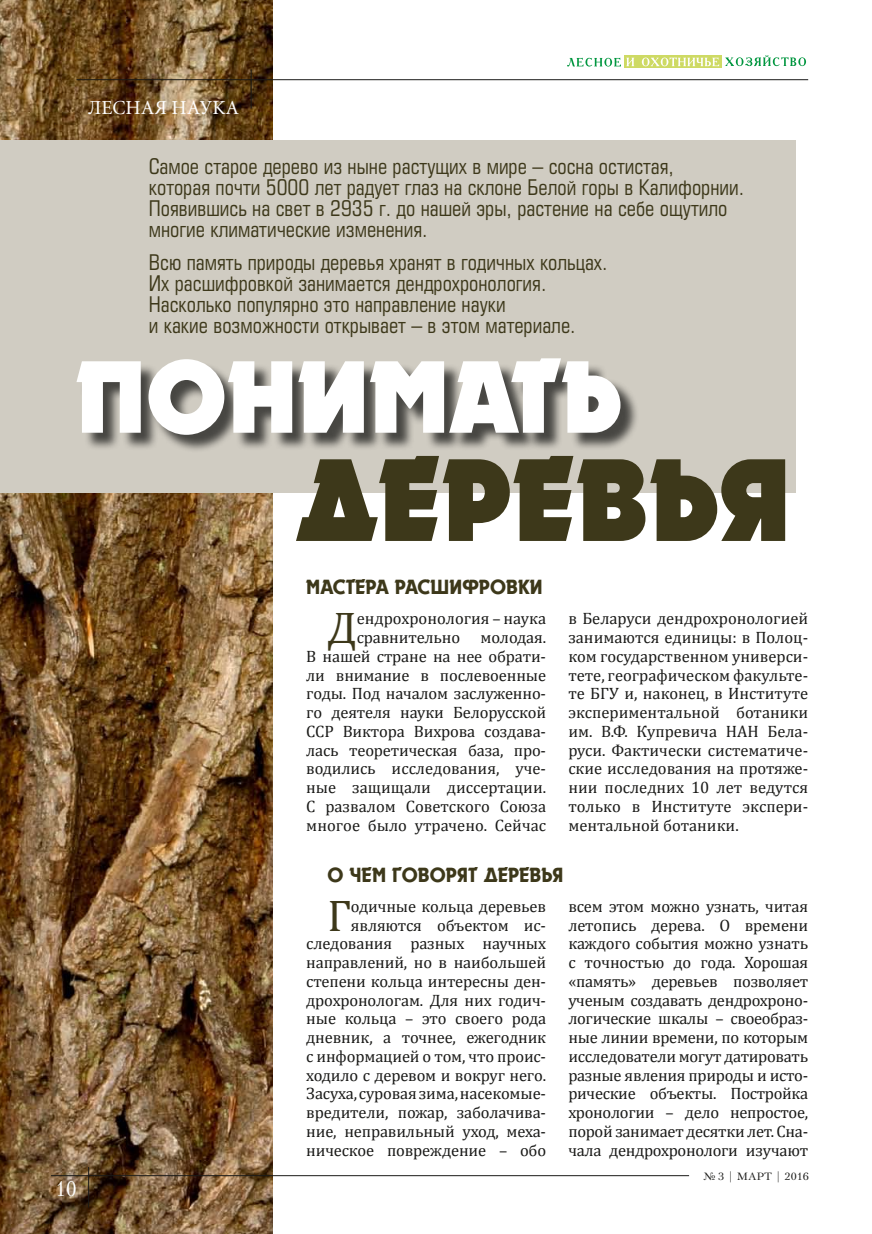
<style>
.page{position:relative;width:872px;height:1234px;background:#fff}
.page>*{position:absolute;margin:0;border:0;box-sizing:border-box;transform-origin:0 0}
.Zag{font:700 120px "Dynar";color:#3d381a}
.Zag-2{font:700 105px "Dynar";color:#fff}
.Osnova{font:44.7px "Cambria";color:#3d381a}
.Osnova-2{font:21px/21px "Europe Cond";color:#3d381a}
.Paragraph_Style_31{font:21px "Dynar";color:#3d381a}
.t1{font:21px "Petersburg C";color:#fff;scale:.95 1}
.Rubrica{font:19.5px "Miniature";color:#fff}
.Osnova-3{font:16.5px/18.8px "Cambria";letter-spacing:-.01em;color:#1a1a18;text-align:right}
.t2{font:10.5px "Petersburg C";color:#1a1a18;scale:1.1 1}
</style>
<div class="page">
<img style="left:0;top:0;width:272px;height:1233px">
<div style="left:0;top:140px;width:795px;height:352px;background:#d0ccc2"></div>
<div style="left:78px;top:360px;width:692px;height:136px;background:#1a1a18;opacity:.75"></div>
<svg style="left:624px;top:56px;width:97px;height:12px"></svg>
<svg style="left:725px;top:55px;width:81px;height:11px"></svg>
<svg style="left:567px;top:57px;width:152px;height:10px"></svg>
<hr style="left:77px;top:79px;width:731px;height:1px;background:#1a1a18">
<hr style="left:251px;top:69px;width:1px;height:39px;background:#1a1a18">
<hr style="left:51px;top:1175px;width:638px;height:1px;background:#1a1a18">
<hr style="left:88px;top:1166px;width:1px;height:41px;background:#1a1a18">
<p class="Rubrica" style="left:88px;top:98px;width:153px">Лесная наука</p>
<p class="Osnova-2" style="left:149px;top:155px;width:597px">Самое старое дерево из ныне растущих в мире – сосна остистая,<br>которая почти 5000 лет радует глаз на склоне Белой горы в Калифорнии.<br>Появившись на свет в 2935 г. до нашей эры, растение на себе ощутило многие климатические изменения.</p>
<p class="Osnova-2" style="left:149px;top:252px;width:460px">Всю память природы деревья хранят в годичных кольцах.<br>Их расшифровкой занимается дендрохронология.<br>Насколько популярно это направление науки<br>и какие возможности открывает – в этом материале.</p>
<p class="Zag-2" style="left:75px;top:343px;width:548px">ПОНИМАТЬ</p>
<p class="Zag" style="left:296px;top:438px;width:497px">деревья</p>
<p class="Paragraph_Style_31" style="left:306px;top:575px;width:238px">Мастера расшифровки</p>
<p class="Osnova" style="left:327px;top:601px;width:31px">Д</p>
<p class="Osnova-3" style="left:306px;top:609px;width:241px">ендрохронология – наука сравнительно молодая.<br>В нашей стране на нее обрати&shy;ли внимание в послевоенные годы. Под началом заслуженно&shy;го деятеля науки Белорусской<br>ССР Виктора Вихрова создава&shy;лась теоретическая база, про&shy;водились исследования, уче&shy;ные защищали диссертации.<br>С развалом Советского Союза многое было утрачено. Сейчас</p>
<p class="Osnova-3" style="left:568px;top:609px;width:241px;text-align:justify">в Беларуси дендрохронологией занимаются единицы: в Полоц&shy;ком государственном универси&shy;тете, географическом факульте&shy;те БГУ и, наконец, в Институте экспериментальной ботаники им. В.Ф. Купревича НАН Бела&shy;руси. Фактически систематиче&shy;ские исследования на протяже&shy;нии последних 10 лет ведутся только в Институте экспери&shy;ментальной ботаники.</p>
<p class="Paragraph_Style_31" style="left:327px;top:864px;width:237px">О чем говорят деревья</p>
<p class="t1" style="left:56px;top:1175px;width:24px">10</p>
<p class="Osnova" style="left:327px;top:888px;width:25px">Г</p>
<p class="Osnova-3" style="left:306px;top:896px;width:241px">одичные кольца деревьев являются объектом ис&shy;следования разных научных направлений, но в наибольшей степени кольца интересны ден&shy;дрохронологам. Для них годич&shy;ные кольца – это своего рода дневник, а точнее, ежегодник с информацией о том, что проис&shy;ходило с деревом и вокруг него.<br>Засуха, суровая зима, насекомые&shy;вредители, пожар, заболачива&shy;ние, неправильный уход, меха&shy;ническое повреждение – обо</p>
<p class="Osnova-3" style="left:568px;top:896px;width:241px;text-align:justify">всем этом можно узнать, читая летопись дерева. О времени каждого события можно узнать с точностью до года. Хорошая «память» деревьев позволяет ученым создавать дендрохроно&shy;логические шкалы – своеобраз&shy;ные линии времени, по которым исследователи могут датировать разные явления природы и исто&shy;рические объекты. Постройка хронологии – дело непростое, порой занимает десятки лет. Сна&shy;чала дендрохронологи изучают</p>
<p class="t2" style="left:703px;top:1169px;width:97px">№ 3 | мАРТ | 2016</p>
</div>
